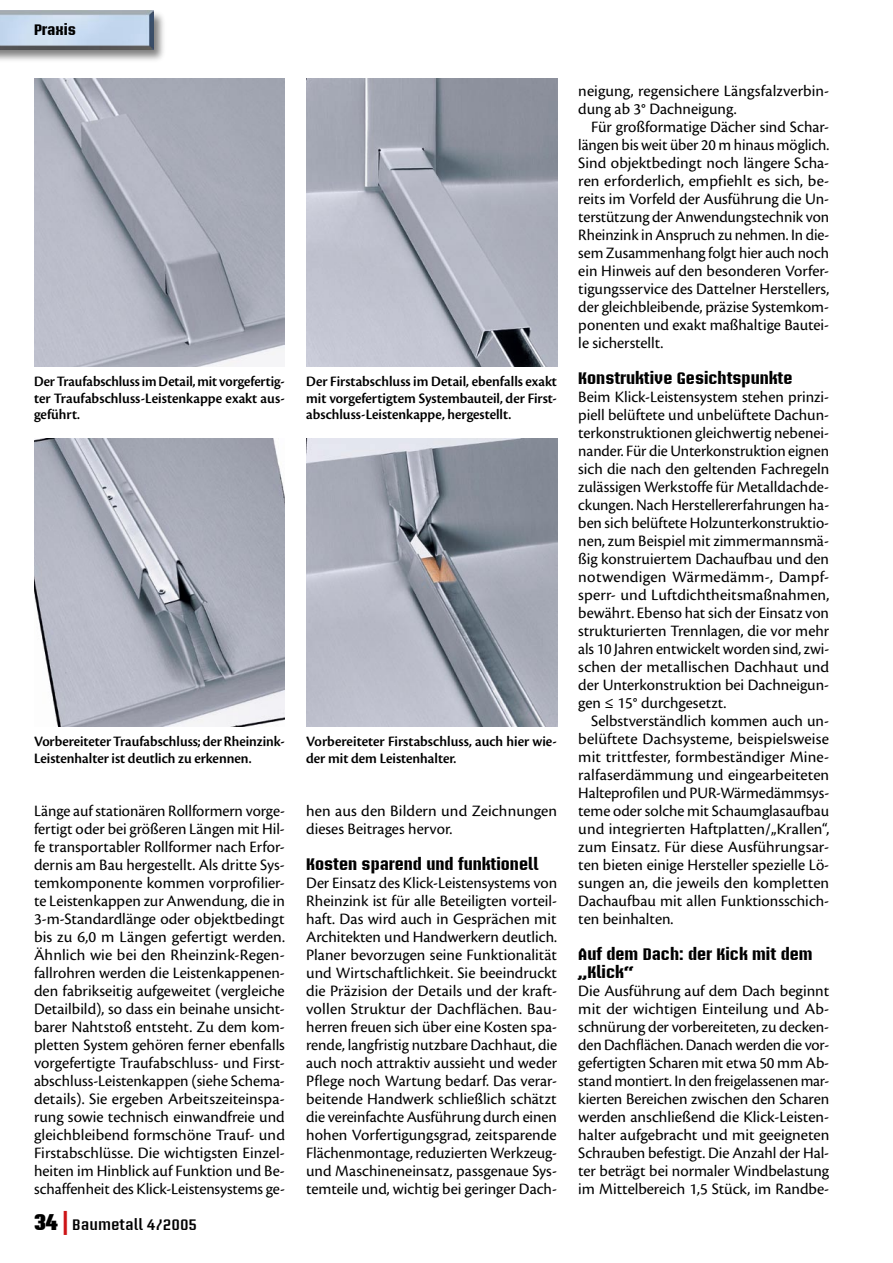
<style>
.page{position:relative;width:893px;height:1263px;background:#fff}
.page>*{position:absolute;margin:0;border:0;box-sizing:border-box;transform-origin:0 0}
.t1{font:16.5px/18px "Cronos Pro";color:#000;text-align:justify}
.t2{font:700 16.5px/18px "Briem Akademi Std";color:#000}
.t3{font:15px/16.5px "Cronos Pro Semibold Disp";color:#000;text-align:justify}
.t4{font:600 15px "Briem Akademi Std";color:#000}
.t5{font:700 15px "Briem Akademi Std";color:#000}
.s1{font-weight:900;font-size:22.5px}
.s2{font-size:24px;color:#cd1316}
</style>
<div class="page">
<div style="left:0;top:9px;width:168px;height:54px;background:#000;opacity:.5"></div>
<img style="left:0;top:11px;width:153px;height:38px">
<img style="left:34px;top:78px;width:251px;height:288px">
<img style="left:306px;top:78px;width:251px;height:288px">
<img style="left:34px;top:438px;width:251px;height:288px">
<img style="left:306px;top:438px;width:251px;height:288px">
<p class="t5" style="left:34px;top:22px;width:44px">Praxis</p>
<p class="t3" style="left:34px;top:373px;width:252px">Der Traufabschluss im Detail, mit vorgefertig&shy;ter Traufabschluss-Leistenkappe exakt aus&shy;geführt.</p>
<p class="t3" style="left:306px;top:373px;width:252px">Der Firstabschluss im Detail, ebenfalls exakt mit vorgefertigtem Systembauteil, der First&shy;abschluss-Leistenkappe, hergestellt.</p>
<p class="t3" style="left:34px;top:733px;width:252px">Vorbereiteter Traufabschluss; der Rheinzink-<br>Leistenhalter ist deutlich zu erkennen.</p>
<p class="t3" style="left:306px;top:733px;width:252px">Vorbereiteter Firstabschluss, auch hier wie&shy;der mit dem Leistenhalter.</p>
<p class="t1" style="left:34px;top:802px;width:253px">Länge auf stationären Rollformern vorge&shy;fertigt oder bei größeren Längen mit Hil&shy;fe transportabler Rollformer nach Erfor&shy;dernis am Bau hergestellt. Als dritte Sys&shy;temkomponente kommen vorprofilier&shy;te Leistenkappen zur Anwendung, die in 3-m-Standardlänge oder objektbedingt bis zu 6,0 m Längen gefertigt werden.<br>Ähnlich wie bei den Rheinzink-Regen&shy;fallrohren werden die Leistenkappenen&shy;den fabrikseitig aufgeweitet (vergleiche Detailbild), so dass ein beinahe unsicht&shy;barer Nahtstoß entsteht. Zu dem kom&shy;pletten System gehören ferner ebenfalls vorgefertigte Traufabschluss- und First&shy;abschluss-Leistenkappen (siehe Schema&shy;details). Sie ergeben Arbeitszeiteinspa&shy;rung sowie technisch einwandfreie und gleichbleibend formschöne Trauf- und Firstabschlüsse. Die wichtigsten Einzel&shy;heiten im Hinblick auf Funktion und Be&shy;schaffenheit des Klick-Leistensystems ge-</p>
<p class="t1" style="left:306px;top:802px;width:252px">hen aus den Bildern und Zeichnungen dieses Beitrages hervor.</p>
<p class="t2" style="left:306px;top:855px;width:234px">Kosten sparend und funktionell</p>
<p class="t1" style="left:306px;top:874px;width:253px">Der Einsatz des Klick-Leistensystems von Rheinzink ist für alle Beteiligten vorteil&shy;haft. Das wird auch in Gesprächen mit Architekten und Handwerkern deutlich.<br>Planer bevorzugen seine Funktionalität und Wirtschaftlichkeit. Sie beeindruckt die Präzision der Details und der kraft&shy;vollen Struktur der Dachflächen. Bau&shy;herren freuen sich über eine Kosten spa&shy;rende, langfristig nutzbare Dachhaut, die auch noch attraktiv aussieht und weder Pflege noch Wartung bedarf. Das verar&shy;beitende Handwerk schließlich schätzt die vereinfachte Ausführung durch einen hohen Vorfertigungsgrad, zeitsparende Flächenmontage, reduzierten Werkzeug&shy;und Maschineneinsatz, passgenaue Sys&shy;temteile und, wichtig bei geringer Dach-</p>
<p class="t4" style="left:34px;top:1216px;width:165px"><span class="s1">34</span> <span class="s2">|</span> Baumetall 4/2005</p>
<p class="t1" style="left:578px;top:82px;width:252px">neigung, regensichere Längsfalzverbin&shy;dung ab 3° Dachneigung.</p>
<p class="t1" style="left:578px;top:118px;width:252px;text-indent:13px">Für großformatige Dächer sind Schar&shy;längen bis weit über 20 m hinaus möglich.<br>Sind objektbedingt noch längere Scha&shy;ren erforderlich, empfiehlt es sich, be&shy;reits im Vorfeld der Ausführung die Un&shy;terstützung der Anwendungstechnik von Rheinzink in Anspruch zu nehmen. In die&shy;sem Zusammenhang folgt hier auch noch ein Hinweis auf den besonderen Vorfer&shy;tigungsservice des Dattelner Herstellers, der gleichbleibende, präzise Systemkom&shy;ponenten und exakt maßhaltige Bautei&shy;le sicherstellt.</p>
<p class="t2" style="left:578px;top:369px;width:216px">Konstruktive Gesichtspunkte</p>
<p class="t1" style="left:578px;top:388px;width:252px">Beim Klick-Leistensystem stehen prinzi&shy;piell belüftete und unbelüftete Dachun&shy;terkonstruktionen gleichwertig nebenei&shy;nander. Für die Unterkonstruktion eignen sich die nach den geltenden Fachregeln zulässigen Werkstoffe für Metalldachde&shy;ckungen. Nach Herstellererfahrungen ha&shy;ben sich belüftete Holzunterkonstruktio&shy;nen, zum Beispiel mit zimmermannsmä&shy;ßig konstruiertem Dachaufbau und den notwendigen Wärmedämm-, Dampf&shy;sperr- und Luftdichtheitsmaßnahmen, bewährt. Ebenso hat sich der Einsatz von strukturierten Trennlagen, die vor mehr als 10 Jahren entwickelt worden sind, zwi&shy;schen der metallischen Dachhaut und der Unterkonstruktion bei Dachneigun&shy;gen ≤ 15° durchgesetzt.</p>
<p class="t1" style="left:578px;top:712px;width:252px;text-indent:13px">Selbstverständlich kommen auch un&shy;belüftete Dachsysteme, beispielsweise mit trittfester, formbeständiger Mine&shy;ralfaserdämmung und eingearbeiteten Halteprofilen und PUR-Wärmedämmsys&shy;teme oder solche mit Schaumglasaufbau und integrierten Haftplatten/„Krallen“, zum Einsatz. Für diese Ausführungsar&shy;ten bieten einige Hersteller spezielle Lö&shy;sungen an, die jeweils den kompletten Dachaufbau mit allen Funktionsschich&shy;ten beinhalten.</p>
<p class="t2" style="left:578px;top:945px;width:236px">Auf dem Dach: der Kick mit dem „Klick“</p>
<p class="t1" style="left:578px;top:982px;width:253px">Die Ausführung auf dem Dach beginnt mit der wichtigen Einteilung und Ab&shy;schnürung der vorbereiteten, zu decken&shy;den Dachflächen. Danach werden die vor&shy;gefertigten Scharen mit etwa 50 mm Ab&shy;stand montiert. In den freigelassenen mar&shy;kierten Bereichen zwischen den Scharen werden anschließend die Klick-Leisten&shy;halter aufgebracht und mit geeigneten Schrauben befestigt. Die Anzahl der Hal&shy;ter beträgt bei normaler Windbelastung im Mittelbereich 1,5 Stück, im Randbe-</p>
</div>
